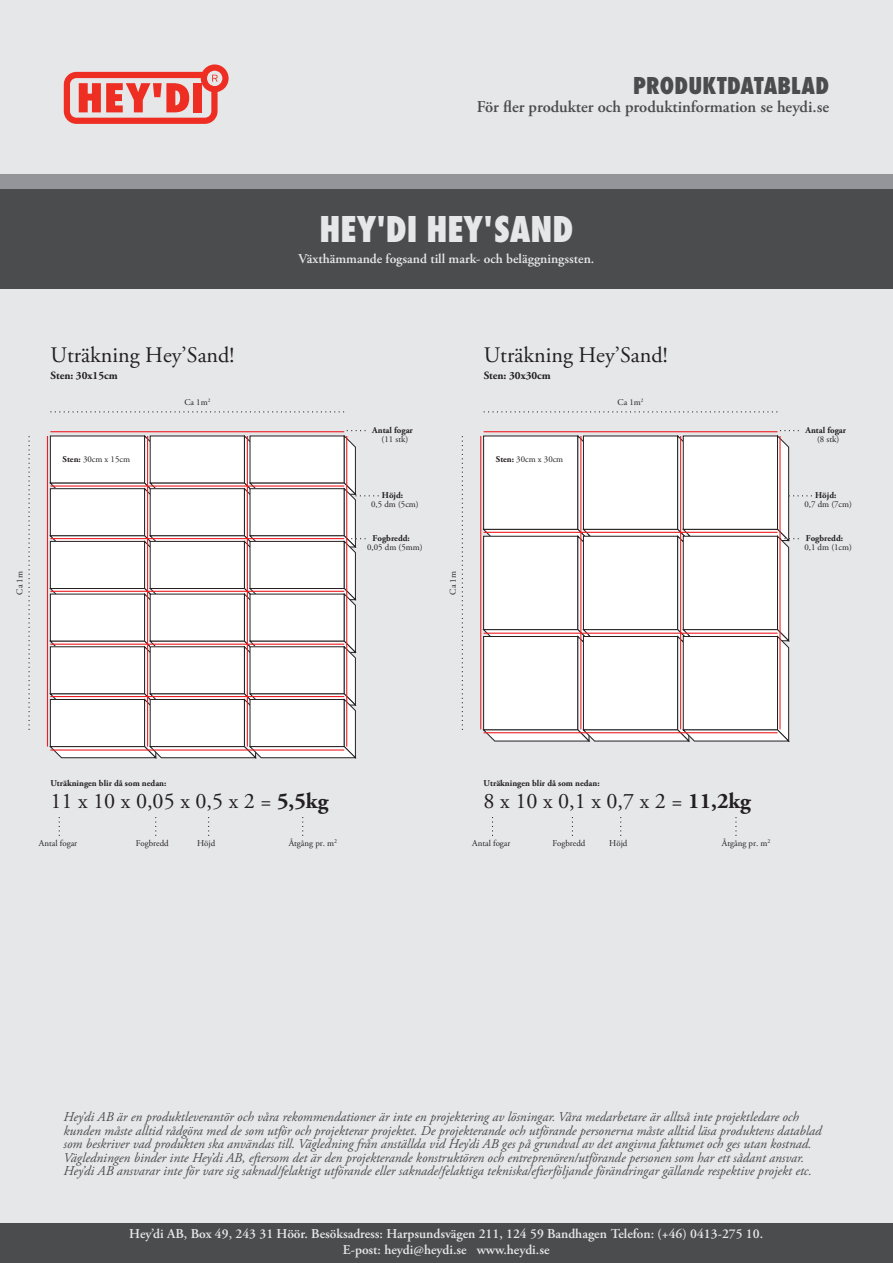
<style>
.page{position:relative;width:893px;height:1263px;background:#e6e7e9}
.page>*{position:absolute;margin:0;border:0;box-sizing:border-box;transform-origin:0 0}
.t1{font:800 39px "Futura PT Cond";color:#e6e7e9}
.t2{font:800 25.5px "Futura PT Cond";letter-spacing:.01em;color:#4b4c4d}
.t3{font:22.2px "Adobe Garamond Pro";color:#231f20}
.t4{font:600 16.5px "Adobe Garamond Pro";color:#4b4c4d}
.t5{font:italic 13.5px/13.5px "Adobe Garamond Pro";color:#4b4c4d}
.t6{font:600 13.5px "Adobe Garamond Pro";color:#e6e7e9}
.t7{font:700 11.1px "Adobe Garamond Pro";color:#231f20}
.t8{font:8.85px/8.9px "Adobe Garamond Pro";color:#231f20;text-align:center}
.t9{font:700 8.85px/8.9px "Adobe Garamond Pro";color:#231f20;text-align:center}
.s1{font-weight:700}
.s2{font-weight:400}
</style>
<div class="page">
<svg style="left:64px;top:64px;width:165px;height:60px"></svg>
<div style="left:0;top:189px;width:893px;height:100px;background:#4b4c4d"></div>
<div style="left:0;top:175px;width:893px;height:14px;background:#939598"></div>
<div style="left:0;top:1224px;width:893px;height:39px;background:#4b4c4d"></div>
<svg style="left:50px;top:411px;width:294px;height:1px"></svg>
<svg style="left:29px;top:436px;width:1px;height:294px"></svg>
<svg style="left:49px;top:430px;width:330px;height:329px;background:#eeeded"></svg>
<hr style="left:147px;top:436px;width:1px;height:311px;background:#ee1d23">
<hr style="left:247px;top:436px;width:1px;height:311px;background:#ee1d23">
<hr style="left:346px;top:436px;width:1px;height:311px;background:#ee1d23">
<hr style="left:47px;top:436px;width:1px;height:311px;background:#ee1d23">
<hr style="left:50px;top:431px;width:294px;height:1px;background:#ee1d23">
<hr style="left:50px;top:485px;width:294px;height:2px;background:#ee1d23">
<hr style="left:50px;top:538px;width:294px;height:1px;background:#ee1d23">
<hr style="left:50px;top:591px;width:294px;height:1px;background:#ee1d23">
<hr style="left:50px;top:644px;width:294px;height:1px;background:#ee1d23">
<hr style="left:50px;top:696px;width:294px;height:1px;background:#ee1d23">
<hr style="left:50px;top:749px;width:294px;height:1px;background:#ee1d23">
<svg style="left:484px;top:411px;width:293px;height:1px"></svg>
<svg style="left:462px;top:436px;width:1px;height:294px"></svg>
<svg style="left:482px;top:430px;width:330px;height:312px;background:#f2f1f1"></svg>
<hr style="left:580px;top:436px;width:1px;height:293px;background:#ee1d23">
<hr style="left:680px;top:436px;width:1px;height:293px;background:#ee1d23">
<hr style="left:779px;top:436px;width:1px;height:293px;background:#ee1d23">
<hr style="left:480px;top:436px;width:1px;height:293px;background:#ee1d23">
<hr style="left:484px;top:431px;width:293px;height:1px;background:#ee1d23">
<hr style="left:484px;top:532px;width:293px;height:1px;background:#ee1d23">
<hr style="left:484px;top:633px;width:293px;height:1px;background:#ee1d23">
<hr style="left:484px;top:732px;width:293px;height:1px;background:#ee1d23">
<p class="t3" style="left:51px;top:342px;width:185px">Uträkning Hey’Sand!</p>
<p class="t7" style="left:51px;top:369px;width:69px">Sten: 30x15cm</p>
<p class="t8" style="left:63px;top:455px;width:69px"><span class="s1">Sten:</span> 30cm x 15cm</p>
<p class="t8" style="left:184px;top:398px;width:27px">Ca 1m<sup>2</sup></p>
<p class="t8" style="left:16px;top:595px;width:25px;rotate:-90deg">Ca 1m</p>
<p class="t2" style="left:633px;top:71px;width:197px">PRODUKTDATABLAD</p>
<p class="t4" style="left:477px;top:98px;width:354px">För fler produkter och produktinformation se heydi.se</p>
<p class="t1" style="left:320px;top:206px;width:255px">HEY'DI HEY'SAND</p>
<p class="t6" style="left:299px;top:251px;width:297px">Växthämmande fogsand till mark- och beläggningssten.</p>
<p class="t3" style="left:484px;top:342px;width:185px">Uträkning Hey’Sand!</p>
<p class="t7" style="left:484px;top:369px;width:69px">Sten: 30x30cm</p>
<p class="t8" style="left:618px;top:398px;width:27px">Ca 1m<sup>2</sup></p>
<p class="t9" style="left:372px;top:426px;width:42px">Antal fogar <span class="s2">(11 stk)</span></p>
<p class="t9" style="left:805px;top:426px;width:42px">Antal fogar <span class="s2">(8 stk)</span></p>
<p class="t8" style="left:496px;top:455px;width:69px"><span class="s1">Sten:</span> 30cm x 30cm</p>
<p class="t8" style="left:371px;top:491px;width:49px"><span class="s1">Höjd:<br></span>0,5 dm (5cm)</p>
<p class="t8" style="left:804px;top:491px;width:49px"><span class="s1">Höjd:<br></span>0,7 dm (7cm)</p>
<p class="t8" style="left:367px;top:534px;width:57px;text-align:left;text-indent:5px"><span class="s1">Fogbredd:<br></span>0,05 dm (5mm)</p>
<p class="t8" style="left:804px;top:534px;width:49px;text-align:left"><span class="s1">Fogbredd:<br></span>0,1 dm (1cm)</p>
<p class="t8" style="left:449px;top:595px;width:25px;rotate:-90deg">Ca 1m</p>
<p class="t9" style="left:50px;top:779px;width:118px">Uträkningen blir då som nedan:</p>
<p class="t3" style="left:50px;top:787px;width:279px">11 x 10 x 0,05 x 0,5 x 2 = <span class="s1">5,5kg</span></p>
<p class="t8" style="left:39px;top:839px;width:40px">Antal fogar</p>
<p class="t8" style="left:136px;top:839px;width:34px">Fogbredd</p>
<p class="t8" style="left:197px;top:839px;width:20px">Höjd</p>
<p class="t8" style="left:289px;top:839px;width:50px">Åtgång pr. m<sup>2</sup></p>
<p class="t9" style="left:484px;top:779px;width:118px">Uträkningen blir då som nedan:</p>
<p class="t3" style="left:484px;top:787px;width:269px">8 x 10 x 0,1 x 0,7 x 2 = <span class="s1">11,2kg</span></p>
<p class="t8" style="left:472px;top:839px;width:40px">Antal fogar</p>
<p class="t8" style="left:552px;top:839px;width:34px">Fogbredd</p>
<p class="t8" style="left:609px;top:839px;width:20px">Höjd</p>
<p class="t8" style="left:722px;top:839px;width:50px">Åtgång pr. m<sup>2</sup></p>
<p class="t5" style="left:63px;top:1110px;width:759px">Hey’di AB är en produktleverantör och våra rekommendationer är inte en projektering av lösningar. Våra medarbetare är alltså inte projektledare och kunden måste alltid rådgöra med de som utför och projekterar projektet. De projekterande och utförande personerna måste alltid läsa produktens datablad som beskriver vad produkten ska användas till. Vägledning från anställda vid Hey’di AB ges på grundval av det angivna faktumet och ges utan kostnad.<br>Vägledningen binder inte Hey’di AB, eftersom det är den projekterande konstruktören och entreprenören/utförande personen som har ett sådant ansvar.<br>Hey’di AB ansvarar inte för vare sig saknad/felaktigt utförande eller saknade/felaktiga tekniska/efterföljande förändringar gällande respektive projekt etc.</p>
<p class="t6" style="left:129px;top:1225px;width:635px">Hey’di AB, Box 49, 243 31 Höör. Besöksadress: Harpsundsvägen 211, 124 59 Bandhagen Telefon: (+46) 0413-275 10.</p>
<p class="t6" style="left:343px;top:1242px;width:208px">E-post: heydi@heydi.se www.heydi.se</p>
</div>
